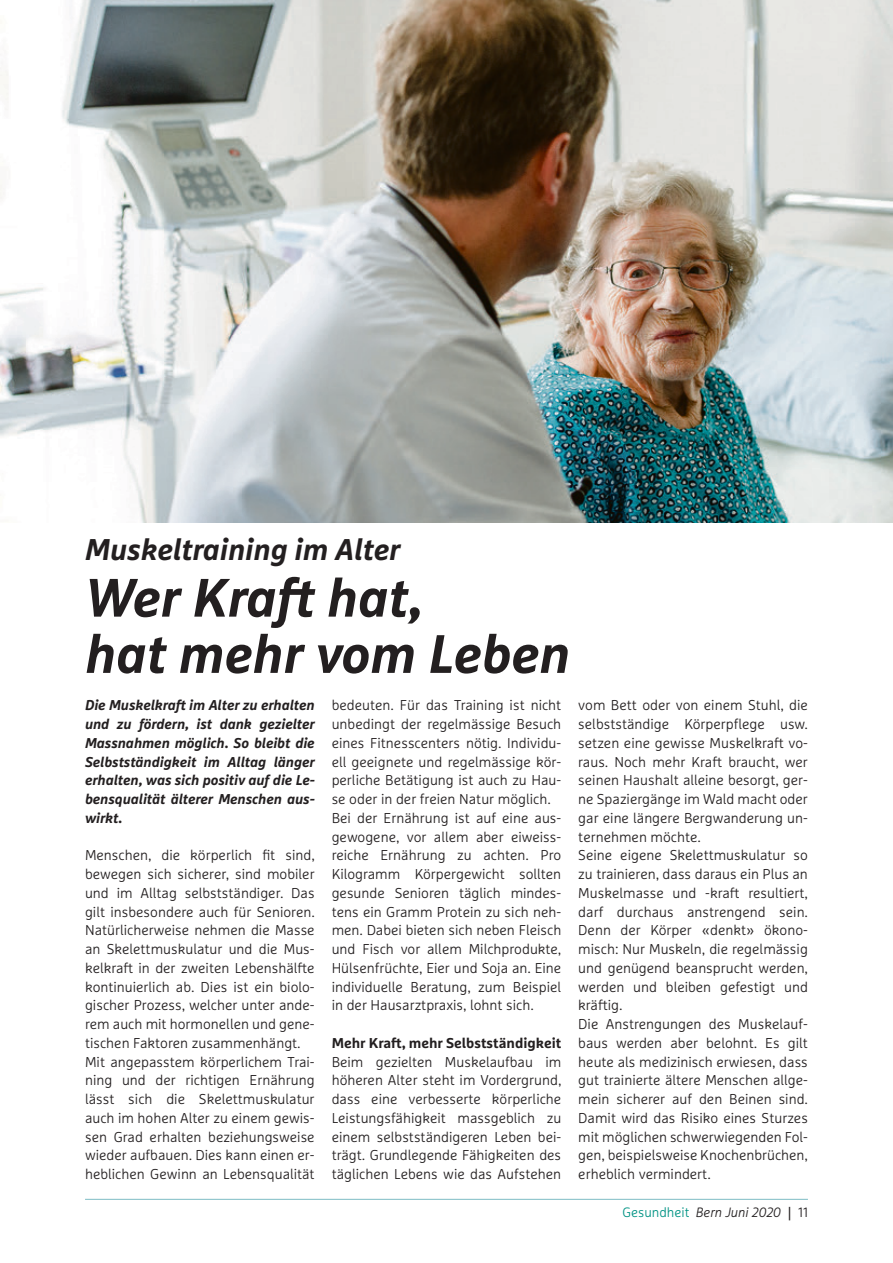
<style>
.page{position:relative;width:893px;height:1263px;background:#fff}
.page>*{position:absolute;margin:0;border:0;box-sizing:border-box;transform-origin:0 0}
.Haupttitel_2{font:italic 700 54px "Marselis Pro";color:#231f20}
.Spitzmarke_2{font:italic 700 30px "Marselis Pro";color:#231f20}
.Grundschrift{font:300 14.25px/18.8px "Marselis Pro";color:#231f20;text-align:justify}
.Lead{font:italic 700 14.25px/18.8px "Marselis Pro";color:#231f20;text-align:justify}
.Zwischentitel{font:700 14.25px "Marselis Pro";color:#231f20}
.t1{font:italic 300 13.5px "Marselis Pro";color:#231f20}
.s1{font-style:normal;color:#009384}
.s2{font-family:"The Mix";font-weight:600;font-style:normal}
.s3{font-style:normal}
</style>
<div class="page">
<hr style="left:85px;top:1199px;width:723px;height:1px;background:#7dbcc4">
<img style="left:0;top:0;width:893px;height:523px">
<p class="Spitzmarke_2" style="left:85px;top:531px;width:317px">Muskeltraining im Alter</p>
<p class="Haupttitel_2" style="left:85px;top:564px;width:339px">Wer Kraft hat,</p>
<p class="Haupttitel_2" style="left:85px;top:620px;width:486px">hat mehr vom Leben</p>
<p class="Lead" style="left:85px;top:696px;width:231px">Die Muskelkraft im Alter zu erhalten und zu fördern, ist dank gezielter Massnahmen möglich. So bleibt die Selbstständigkeit im Alltag länger erhalten, was sich positiv auf die Le&shy;bensqualität älterer Menschen aus&shy;wirkt.</p>
<p class="Grundschrift" style="left:85px;top:846px;width:231px">Menschen, die körperlich fit sind, bewegen sich sicherer, sind mobiler und im Alltag selbstständiger. Das gilt insbesondere auch für Senioren.<br>Natürlicherweise nehmen die Masse an Skelettmuskulatur und die Mus&shy;kelkraft in der zweiten Lebenshälfte kontinuierlich ab. Dies ist ein biolo&shy;gischer Prozess, welcher unter ande&shy;rem auch mit hormonellen und gene&shy;tischen Faktoren zusammenhängt.</p>
<p class="Grundschrift" style="left:85px;top:1052px;width:231px">Mit angepasstem körperlichem Trai&shy;ning und der richtigen Ernährung lässt sich die Skelettmuskulatur auch im hohen Alter zu einem gewis&shy;sen Grad erhalten beziehungsweise wieder aufbauen. Dies kann einen er&shy;heblichen Gewinn an Lebensqualität</p>
<p class="Grundschrift" style="left:332px;top:696px;width:231px">bedeuten. Für das Training ist nicht unbedingt der regelmässige Besuch eines Fitnesscenters nötig. Individu&shy;ell geeignete und regelmässige kör&shy;perliche Betätigung ist auch zu Hau&shy;se oder in der freien Natur möglich.</p>
<p class="Grundschrift" style="left:332px;top:808px;width:231px">Bei der Ernährung ist auf eine aus&shy;gewogene, vor allem aber eiweiss&shy;reiche Ernährung zu achten. Pro Kilogramm Körpergewicht sollten gesunde Senioren täglich mindes&shy;tens ein Gramm Protein zu sich neh&shy;men. Dabei bieten sich neben Fleisch und Fisch vor allem Milchprodukte, Hülsenfrüchte, Eier und Soja an. Eine individuelle Beratung, zum Beispiel in der Hausarztpraxis, lohnt sich.</p>
<p class="Zwischentitel" style="left:332px;top:1034px;width:231px">Mehr Kraft, mehr Selbstständigkeit</p>
<p class="Grundschrift" style="left:332px;top:1052px;width:231px">Beim gezielten Muskelaufbau im höheren Alter steht im Vordergrund, dass eine verbesserte körperliche Leistungsfähigkeit massgeblich zu einem selbstständigeren Leben bei&shy;trägt. Grundlegende Fähigkeiten des täglichen Lebens wie das Aufstehen</p>
<p class="Grundschrift" style="left:578px;top:696px;width:231px">vom Bett oder von einem Stuhl, die selbstständige Körperpflege usw. setzen eine gewisse Muskelkraft vo&shy;raus. Noch mehr Kraft braucht, wer seinen Haushalt alleine besorgt, ger&shy;ne Spaziergänge im Wald macht oder gar eine längere Bergwanderung un&shy;ternehmen möchte.</p>
<p class="Grundschrift" style="left:578px;top:846px;width:231px">Seine eigene Skelettmuskulatur so zu trainieren, dass daraus ein Plus an Muskelmasse und -kraft resultiert, darf durchaus anstrengend sein.<br>Denn der Körper «denkt» ökono&shy;misch: Nur Muskeln, die regelmässig und genügend beansprucht werden, werden und bleiben gefestigt und kräftig.</p>
<p class="Grundschrift" style="left:578px;top:1014px;width:231px">Die Anstrengungen des Muskelauf&shy;baus werden aber belohnt. Es gilt heute als medizinisch erwiesen, dass gut trainierte ältere Menschen allge&shy;mein sicherer auf den Beinen sind.<br>Damit wird das Risiko eines Sturzes mit möglichen schwerwiegenden Fol&shy;gen, beispielsweise Knochenbrüchen, erheblich vermindert.</p>
<p class="t1" style="left:622px;top:1204px;width:187px"><span class="s1">Gesundheit</span> Bern Juni 2020 <span class="s2">|</span> <span class="s3">11</span></p>
</div>
